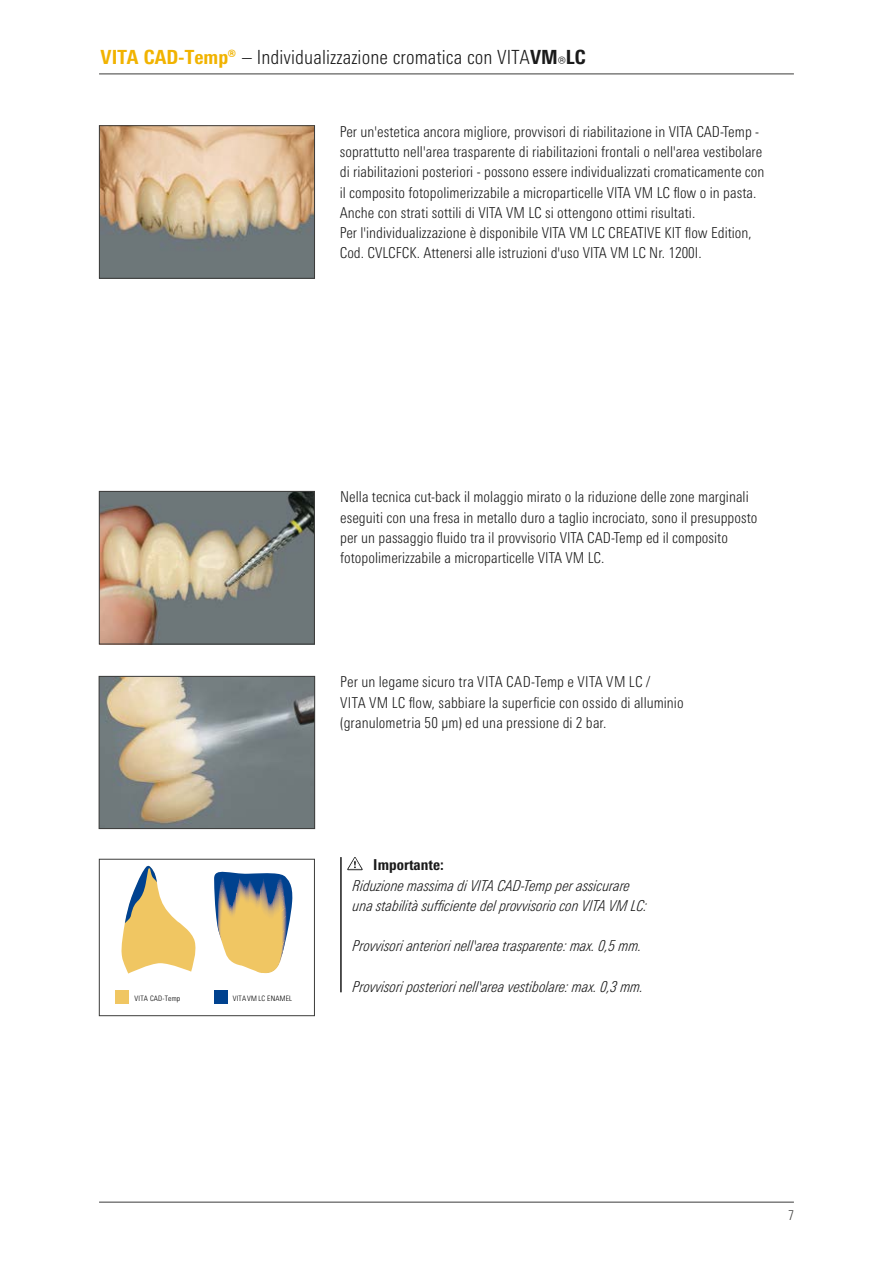
<style>
.page{position:relative;width:893px;height:1263px;background:#fff}
.page>*{position:absolute;margin:0;border:0;box-sizing:border-box;transform-origin:0 0}
.t1{font:300 condensed 19.5px "Univers Next Pro";letter-spacing:.005em;color:#1a1a1a}
.t2{font:300 condensed 15px/20.2px "Univers Next Pro";letter-spacing:.005em;color:#1a1a1a}
.t3{font:italic 300 condensed 15px/20.2px "Univers Next Pro";letter-spacing:.005em;color:#1a1a1a}
.t4{font:800 condensed 15px "Univers Next Pro";letter-spacing:.005em;color:#1a1a1a}
.t5{font:300 condensed 13.5px "Univers Next Pro";color:#3b3b3a}
.t6{font:300 condensed 7.35px "Univers LT";letter-spacing:.025em;color:#000}
.s1{font-weight:800;color:#f1b300}
.s2{font-weight:800}
</style>
<div class="page">
<hr style="left:99px;top:74px;width:695px;height:1px;background:#3b3b3a">
<hr style="left:99px;top:1202px;width:695px;height:1px;background:#3b3b3a">
<img style="left:101px;top:127px;width:212px;height:150px">
<div style="left:99px;top:125px;width:216px;height:154px;border:1px solid #3b3b3a"></div>
<img style="left:101px;top:493px;width:212px;height:149px">
<div style="left:99px;top:491px;width:216px;height:153px;border:1px solid #3b3b3a"></div>
<svg style="left:121px;top:866px;width:75px;height:107px"></svg>
<svg style="left:214px;top:871px;width:78px;height:103px"></svg>
<div style="left:214px;top:990px;width:14px;height:14px;background:#00428f"></div>
<div style="left:115px;top:990px;width:14px;height:14px;background:#f0c662"></div>
<div style="left:99px;top:859px;width:216px;height:157px;border:1px solid #3b3b3a"></div>
<img style="left:101px;top:678px;width:212px;height:149px">
<div style="left:99px;top:676px;width:216px;height:153px;border:1px solid #3b3b3a"></div>
<svg style="left:347px;top:857px;width:16px;height:13px"></svg>
<hr style="left:340px;top:857px;width:2px;height:135px;background:#1a1a1a">
<h1 class="t1" style="left:101px;top:46px;width:487px"><span class="s1">VITA CAD-Temp®</span> – Individualizzazione cromatica con VITA<span class="s2">VM</span>®<span class="s2">LC</span></h1>
<p class="t2" style="left:340px;top:121px;width:426px">Per un'estetica ancora migliore, provvisori di riabilitazione in VITA CAD-Temp - soprattutto nell'area trasparente di riabilitazioni frontali o nell'area vestibolare di riabilitazioni posteriori - possono essere individualizzati cromaticamente con il composito fotopolimerizzabile a microparticelle VITA VM LC flow o in pasta.<br>Anche con strati sottili di VITA VM LC si ottengono ottimi risultati.<br>Per l'individualizzazione è disponibile VITA VM LC CREATIVE KIT flow Edition, Cod. CVLCFCK. Attenersi alle istruzioni d'uso VITA VM LC Nr. 1200I.</p>
<p class="t2" style="left:340px;top:487px;width:419px">Nella tecnica cut-back il molaggio mirato o la riduzione delle zone marginali eseguiti con una fresa in metallo duro a taglio incrociato, sono il presupposto per un passaggio fluido tra il provvisorio VITA CAD-Temp ed il composito fotopolimerizzabile a microparticelle VITA VM LC.</p>
<p class="t2" style="left:340px;top:672px;width:345px">Per un legame sicuro tra VITA CAD-Temp e VITA VM LC /<br>VITA VM LC flow, sabbiare la superficie con ossido di alluminio (granulometria 50 µm) ed una pressione di 2 bar.</p>
<p class="t6" style="left:135px;top:994px;width:47px">VITA CAD-Temp</p>
<p class="t6" style="left:233px;top:994px;width:61px">VITAVM LC ENAMEL</p>
<p class="t4" style="left:373px;top:856px;width:72px">Importante:</p>
<p class="t3" style="left:353px;top:875px;width:296px">Riduzione massima di VITA CAD-Temp per assicurare una stabilità sufficiente del provvisorio con VITA VM LC:</p>
<p class="t3" style="left:353px;top:936px;width:290px">Provvisori anteriori nell'area trasparente: max. 0,5 mm.</p>
<p class="t3" style="left:353px;top:976px;width:292px">Provvisori posteriori nell'area vestibolare: max. 0,3 mm.</p>
<p class="t5" style="left:788px;top:1207px;width:7px">7</p>
</div>
